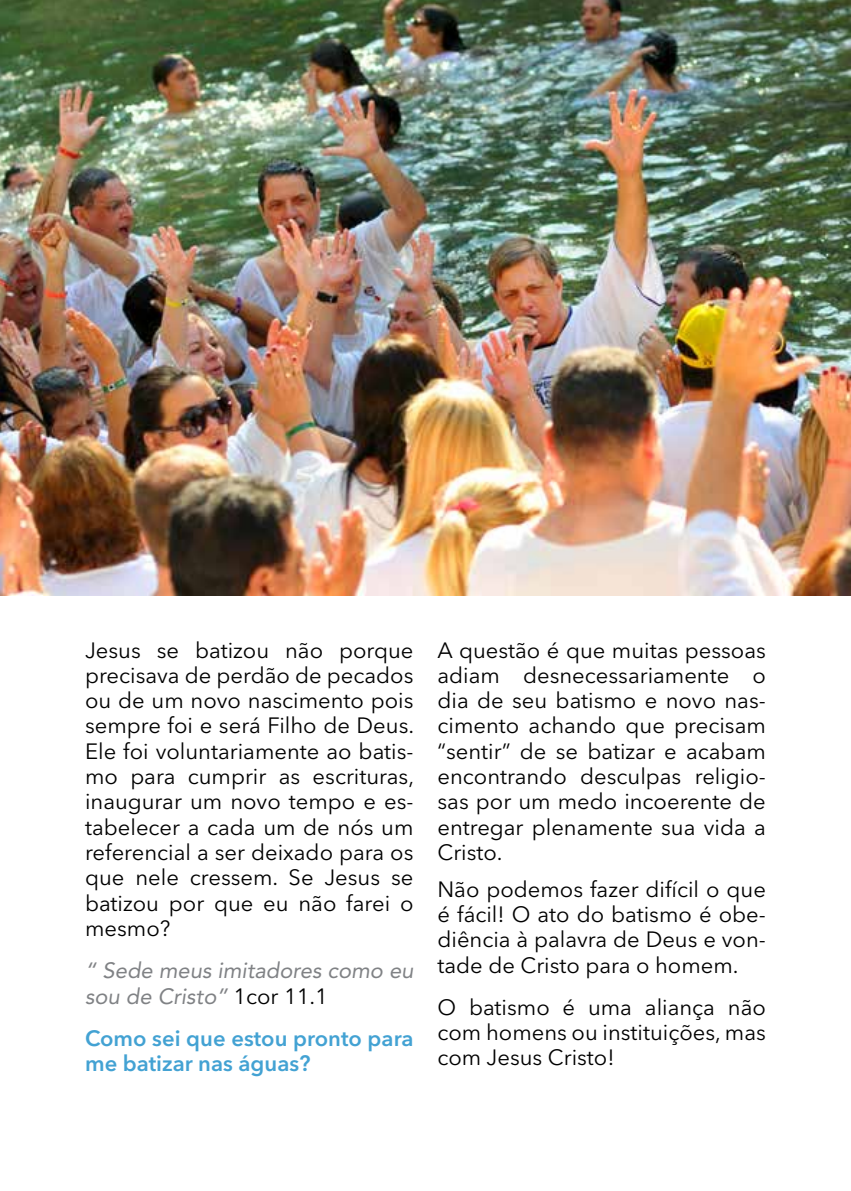
<style>
.page{position:relative;width:851px;height:1191px;background:#fff}
.page>*{position:absolute;margin:0;border:0;box-sizing:border-box;transform-origin:0 0}
.t1{font:22px/25.2px "Avenir Next LT Pro";color:#000;text-align:justify}
.t2{font:italic 22px/25.2px "Avenir LT Std";color:#808285}
.t3{font:600 22px/25.4px "Avenir Next LT Pro";color:#43a2d3}
.s1{font-family:"Avenir Next LT Pro";font-style:normal;color:#000}
</style>
<div class="page">
<img style="left:0;top:0;width:850px;height:595px">
<p class="t1" style="left:85px;top:637px;width:330px">Jesus se batizou não porque precisava de perdão de pecados ou de um novo nascimento pois sempre foi e será Filho de Deus.<br>Ele foi voluntariamente ao batis&shy;mo para cumprir as escrituras, inaugurar um novo tempo e es&shy;tabelecer a cada um de nós um referencial a ser deixado para os que nele cressem. Se Jesus se batizou por que eu não farei o mesmo?</p>
<p class="t2" style="left:85px;top:958px;width:330px">“ Sede meus imitadores como eu sou de Cristo” <span class="s1">1cor 11.1</span></p>
<p class="t3" style="left:85px;top:1025px;width:330px">Como sei que estou pronto para me batizar nas águas?</p>
<p class="t1" style="left:437px;top:637px;width:330px">A questão é que muitas pessoas adiam desnecessariamente o dia de seu batismo e novo nas&shy;cimento achando que precisam “sentir” de se batizar e acabam encontrando desculpas religio&shy;sas por um medo incoerente de entregar plenamente sua vida a Cristo.</p>
<p class="t1" style="left:437px;top:876px;width:330px">Não podemos fazer difícil o que é fácil! O ato do batismo é obe&shy;diência à palavra de Deus e von&shy;tade de Cristo para o homem.</p>
<p class="t1" style="left:437px;top:994px;width:330px">O batismo é uma aliança não com homens ou instituições, mas com Jesus Cristo!</p>
</div>
